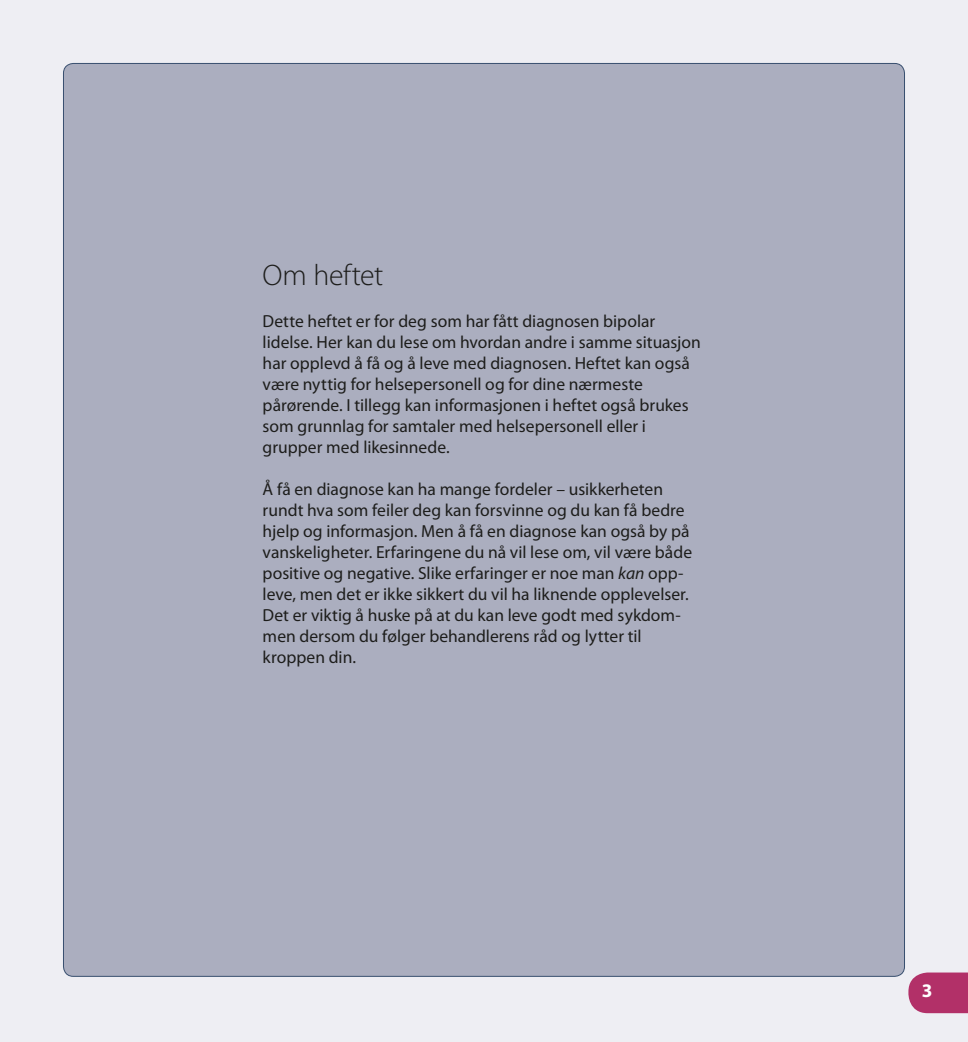
<style>
.page{position:relative;width:968px;height:1042px;background:#fff}
.page>*{position:absolute;margin:0;border:0;box-sizing:border-box;transform-origin:0 0}
.t1{font:300 29.75px "Myriad Pro";letter-spacing:-.01em;color:#1d1d1b}
.t2{font:700 19.25px "Myriad Pro";color:#fff}
.t3{font:17.5px/21px "Myriad Pro";color:#1d1d1b}
.s1{font-style:italic}
</style>
<div class="page">
<div style="left:0;top:0;width:967px;height:1042px;background:#eeeef3"></div>
<div style="left:63px;top:63px;width:841px;height:913px;background:#abaebf;border-radius:10px"></div>
<svg style="left:908px;top:972px;width:59px;height:41px;background:#b63f73"></svg>
<h1 class="t1" style="left:262px;top:257px;width:122px">Om heftet</h1>
<p class="t3" style="left:262px;top:310px;width:440px">Dette heftet er for deg som har fått diagnosen bipolar lidelse. Her kan du lese om hvordan andre i samme situasjon har opplevd å få og å leve med diagnosen. Heftet kan også være nyttig for helsepersonell og for dine nærmeste pårørende. I tillegg kan informasjonen i heftet også brukes som grunnlag for samtaler med helsepersonell eller i grupper med likesinnede.</p>
<p class="t3" style="left:262px;top:478px;width:431px">Å få en diagnose kan ha mange fordeler – usikkerheten rundt hva som feiler deg kan forsvinne og du kan få bedre hjelp og informasjon. Men å få en diagnose kan også by på vanskeligheter. Erfaringene du nå vil lese om, vil være både positive og negative. Slike erfaringer er noe man <span class="s1">kan</span> opp&shy;leve, men det er ikke sikkert du vil ha liknende opplevelser.<br>Det er viktig å huske på at du kan leve godt med sykdom&shy;men dersom du følger behandlerens råd og lytter til kroppen din.</p>
<p class="t2" style="left:921px;top:978px;width:12px">3</p>
</div>
